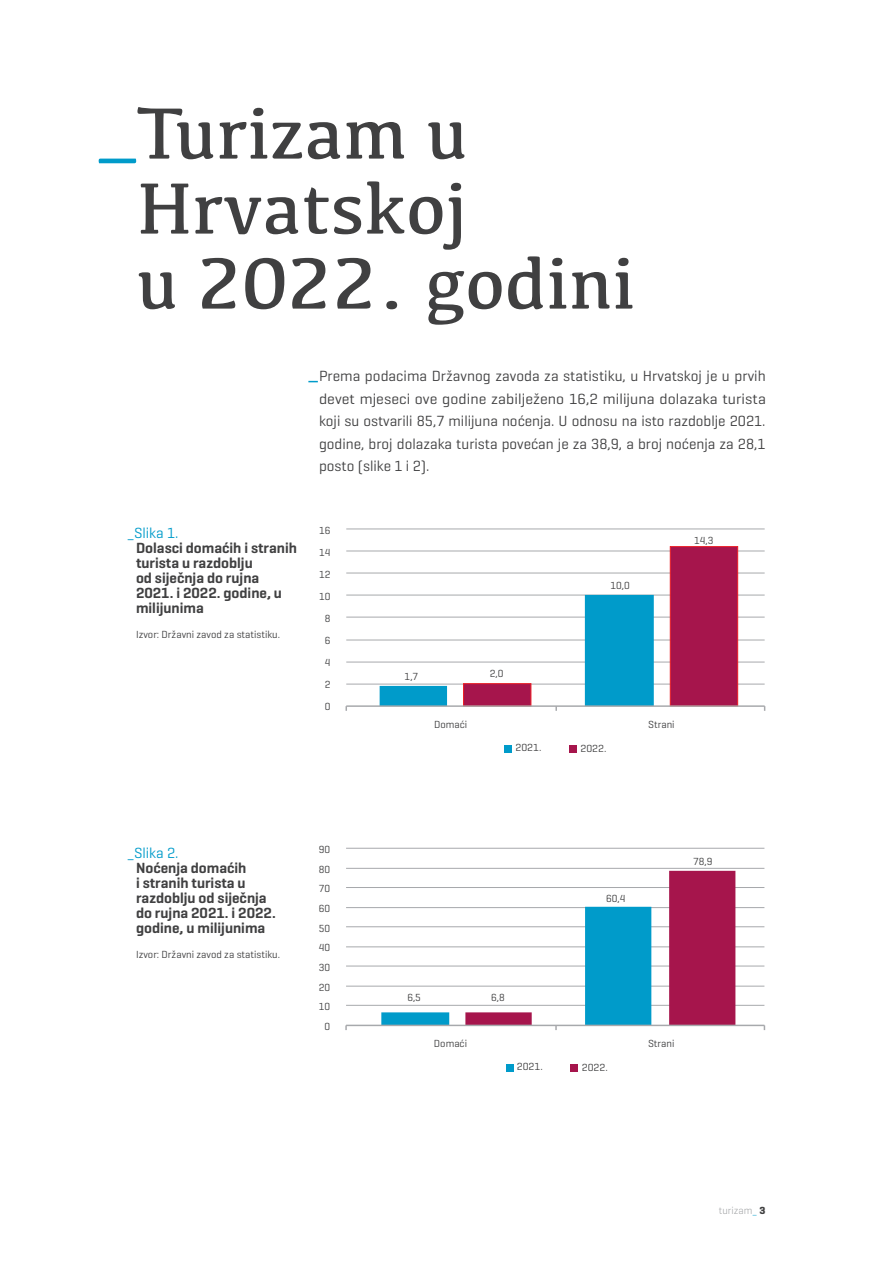
<style>
.page{position:relative;width:893px;height:1263px;background:#fff}
.page>*{position:absolute;margin:0;border:0;box-sizing:border-box;transform-origin:0 0}
.t1{font:75px/75px "Kefa";color:#404041}
.t2{font:15px/22.5px "Geogrotesque";color:#404041;text-align:justify}
.t3{font:600 15px/15px "Geogrotesque";color:#404041}
.t4{font:15px "Geogrotesque";color:#009bca}
.t5{font:10.5px/19.6px "Geogrotesque";color:#404041;text-align:center}
.t6{font:300 10.5px "Geogrotesque";color:#9d9fa1}
.s1{color:#009bca}
.s2{font-weight:700;color:#404041}
</style>
<div class="page">
<hr style="left:346px;top:684px;width:419px;height:1px;background:#a7a9ac">
<hr style="left:346px;top:662px;width:419px;height:1px;background:#a7a9ac">
<hr style="left:346px;top:640px;width:419px;height:1px;background:#a7a9ac">
<hr style="left:346px;top:617px;width:419px;height:1px;background:#a7a9ac">
<hr style="left:346px;top:595px;width:419px;height:1px;background:#a7a9ac">
<hr style="left:346px;top:573px;width:419px;height:1px;background:#a7a9ac">
<hr style="left:346px;top:551px;width:419px;height:1px;background:#a7a9ac">
<hr style="left:346px;top:529px;width:419px;height:1px;background:#a7a9ac">
<div style="left:504px;top:745px;width:8px;height:7px;background:#009bca"></div>
<div style="left:569px;top:745px;width:8px;height:7px;background:#a6154c"></div>
<hr style="left:346px;top:705px;width:419px;height:2px;background:#a7a9ac">
<svg style="left:380px;top:546px;width:358px;height:165px"></svg>
<hr style="left:346px;top:1005px;width:418px;height:1px;background:#a7a9ac">
<hr style="left:346px;top:986px;width:418px;height:1px;background:#a7a9ac">
<hr style="left:346px;top:966px;width:418px;height:1px;background:#a7a9ac">
<hr style="left:346px;top:947px;width:418px;height:1px;background:#a7a9ac">
<hr style="left:346px;top:927px;width:418px;height:1px;background:#a7a9ac">
<hr style="left:346px;top:907px;width:418px;height:1px;background:#a7a9ac">
<hr style="left:346px;top:887px;width:418px;height:1px;background:#a7a9ac">
<div style="left:506px;top:1064px;width:7px;height:7px;background:#009bca"></div>
<div style="left:570px;top:1064px;width:8px;height:7px;background:#a6154c"></div>
<hr style="left:346px;top:868px;width:418px;height:1px;background:#a7a9ac">
<hr style="left:346px;top:848px;width:418px;height:1px;background:#a7a9ac">
<hr style="left:346px;top:1025px;width:418px;height:1px;background:#a7a9ac">
<svg style="left:381px;top:871px;width:354px;height:159px"></svg>
<h1 class="t1" style="left:137px;top:104px;width:499px;text-indent:-39px"><span class="s1">_</span>Turizam u<br>Hrvatskoj<br>u 2022. godini</h1>
<p class="t4" style="left:128px;top:526px;width:53px">_ Slika 1.</p>
<p class="t3" style="left:136px;top:542px;width:162px">Dolasci domaćih i stranih turista u razdoblju<br>od siječnja do rujna<br>2021. i 2022. godine, u milijunima</p>
<p class="t5" style="left:136px;top:625px;width:146px">Izvor: Državni zavod za statistiku.</p>
<p class="t2" style="left:319px;top:366px;width:448px">Prema podacima Državnog zavoda za statistiku, u Hrvatskoj je u prvih devet mjeseci ove godine zabilježeno 16,2 milijuna dolazaka turista koji su ostvarili 85,7 milijuna noćenja. U odnosu na isto razdoblje 2021. godine, broj dolazaka turista povećan je za 38,9, a broj noćenja za 28,1 posto (slike 1 i 2).</p>
<p class="t5" style="left:319px;top:520px;width:13px;line-height:22px">16<br>14<br>12<br>10<br>8<br>6<br>4<br>2<br>0</p>
<p class="t5" style="left:610px;top:576px;width:21px">10,0</p>
<p class="t5" style="left:694px;top:532px;width:21px">14,3</p>
<p class="t5" style="left:405px;top:667px;width:15px">1,7</p>
<p class="t5" style="left:490px;top:664px;width:15px">2,0</p>
<p class="t5" style="left:434px;top:716px;width:35px">Domaći</p>
<p class="t5" style="left:648px;top:716px;width:28px">Strani</p>
<p class="t5" style="left:515px;top:739px;width:27px">2021.</p>
<p class="t5" style="left:580px;top:739px;width:27px">2022.</p>
<p class="t4" style="left:128px;top:846px;width:53px">_ Slika 2.</p>
<p class="t3" style="left:136px;top:861px;width:141px">Noćenja domaćih<br>i stranih turista u razdoblju od siječnja do rujna 2021. i 2022. godine, u milijunima</p>
<p class="t5" style="left:136px;top:945px;width:146px">Izvor: Državni zavod za statistiku.</p>
<p class="t5" style="left:319px;top:841px;width:13px">90<br>80<br>70<br>60<br>50<br>40<br>30<br>20<br>10<br>0</p>
<p class="t5" style="left:606px;top:890px;width:21px">60,4</p>
<p class="t5" style="left:693px;top:852px;width:21px">78,9</p>
<p class="t5" style="left:407px;top:989px;width:15px">6,5</p>
<p class="t5" style="left:491px;top:989px;width:15px">6,8</p>
<p class="t5" style="left:434px;top:1035px;width:35px">Domaći</p>
<p class="t5" style="left:648px;top:1035px;width:28px">Strani</p>
<p class="t5" style="left:517px;top:1058px;width:27px">2021.</p>
<p class="t5" style="left:582px;top:1058px;width:27px">2022.</p>
<p class="t6" style="left:719px;top:1204px;width:48px">turizam<span class="s1">_</span> <span class="s2">3</span></p>
</div>
